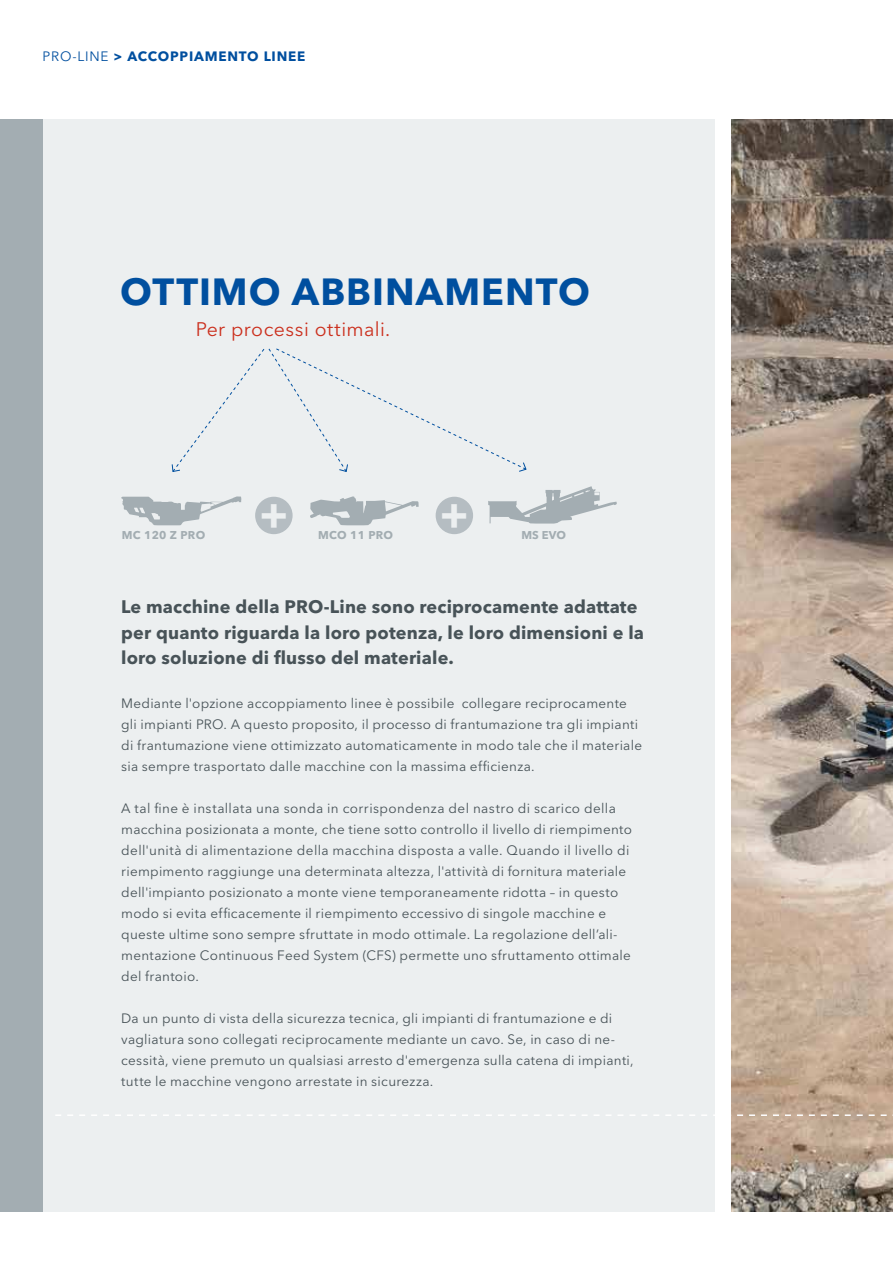
<style>
.page{position:relative;width:893px;height:1263px;background:#fff}
.page>*{position:absolute;margin:0;border:0;box-sizing:border-box;transform-origin:0 0}
.t1{font:700 43.2px "Avenir Next LT Pro";color:#eceff0}
.t2{font:700 37.5px "Avenir Next LT Pro";letter-spacing:.025em;color:#004f9f}
.t3{font:19.5px "Avenir Next LT Pro";letter-spacing:.02em;color:#cb2f1d}
.t4{font:700 18px/25.5px "Avenir Next LT Pro";letter-spacing:.01em;color:#485358}
.t5{font:13.5px/21px "Avenir Next LT Pro";letter-spacing:.02em;color:#485358}
.t6{font:700 13.5px "Avenir Next LT Pro";letter-spacing:.06em;color:#004f9f}
.t7{font:700 11.25px "Avenir Next LT Pro";letter-spacing:.025em;color:#a3adb2}
.s1{font-weight:400}
</style>
<div class="page">
<div style="left:0;top:119px;width:714px;height:1093px;background:#eceff0"></div>
<div style="left:0;top:119px;width:43px;height:1093px;background:#a3adb2"></div>
<img style="left:731px;top:119px;width:162px;height:1093px">
<svg style="left:55px;top:1114px;width:838px;height:2px"></svg>
<div style="left:255px;top:497px;width:38px;height:37px;background:#b5bdc2;border-radius:50%"></div>
<div style="left:436px;top:497px;width:37px;height:37px;background:#b5bdc2;border-radius:50%"></div>
<svg style="left:121px;top:496px;width:120px;height:29px"></svg>
<svg style="left:310px;top:496px;width:109px;height:29px"></svg>
<svg style="left:488px;top:486px;width:129px;height:38px"></svg>
<svg style="left:171px;top:348px;width:356px;height:124px"></svg>
<p class="t6" style="left:43px;top:48px;width:264px"><span class="s1">PRO-LINE</span> &gt; ACCOPPIAMENTO LINEE</p>
<h2 class="t2" style="left:120px;top:269px;width:471px">OTTIMO ABBINAMENTO</h2>
<h3 class="t3" style="left:196px;top:318px;width:196px">Per processi ottimali.</h3>
<p class="t7" style="left:122px;top:529px;width:85px">MC 120 Z PRO</p>
<h1 class="t1" style="left:259px;top:487px;width:30px">+</h1>
<p class="t7" style="left:318px;top:529px;width:76px">MCO 11 PRO</p>
<h1 class="t1" style="left:440px;top:487px;width:30px">+</h1>
<p class="t7" style="left:521px;top:529px;width:46px">MS EVO</p>
<h3 class="t4" style="left:121px;top:594px;width:524px">Le macchine della PRO-Line sono reciprocamente adattate per quanto riguarda la loro potenza, le loro dimensioni e la loro soluzione di flusso del materiale.</h3>
<p class="t5" style="left:121px;top:693px;width:522px">Mediante l'opzione accoppiamento linee è possibile collegare reciprocamente gli impianti PRO. A questo proposito, il processo di frantumazione tra gli impianti di frantumazione viene ottimizzato automaticamente in modo tale che il materiale sia sempre trasportato dalle macchine con la massima efficienza.</p>
<p class="t5" style="left:121px;top:798px;width:512px">A tal fine è installata una sonda in corrispondenza del nastro di scarico della macchina posizionata a monte, che tiene sotto controllo il livello di riempimento dell'unità di alimentazione della macchina disposta a valle. Quando il livello di riempimento raggiunge una determinata altezza, l'attività di fornitura materiale dell'impianto posizionato a monte viene temporaneamente ridotta – in questo modo si evita efficacemente il riempimento eccessivo di singole macchine e queste ultime sono sempre sfruttate in modo ottimale. La regolazione dell’ali&shy;mentazione Continuous Feed System (CFS) permette uno sfruttamento ottimale del frantoio.</p>
<p class="t5" style="left:121px;top:1008px;width:514px">Da un punto di vista della sicurezza tecnica, gli impianti di frantumazione e di vagliatura sono collegati reciprocamente mediante un cavo. Se, in caso di ne&shy;cessità, viene premuto un qualsiasi arresto d'emergenza sulla catena di impianti, tutte le macchine vengono arrestate in sicurezza.</p>
</div>
